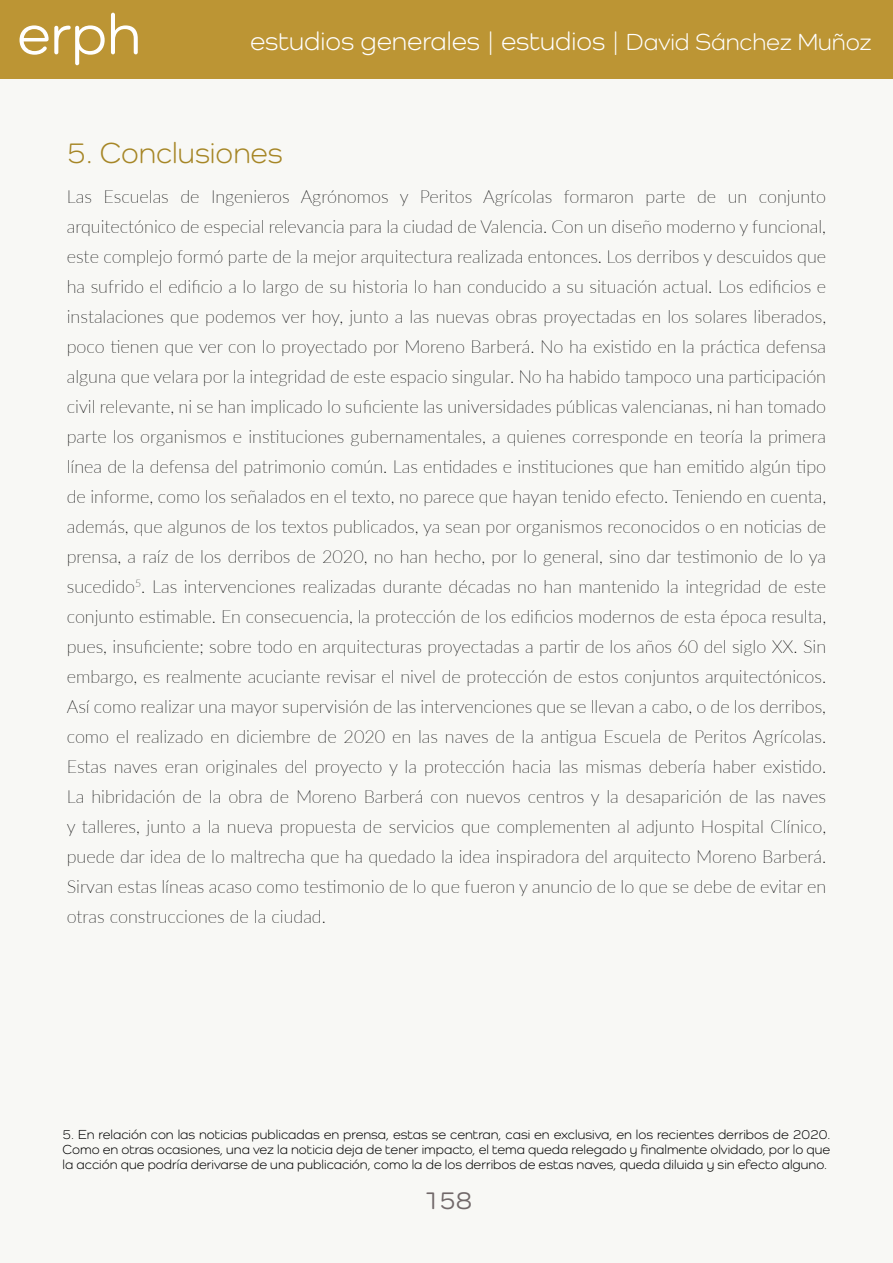
<style>
.page{position:relative;width:893px;height:1263px;background:#f8f8f5}
.page>*{position:absolute;margin:0;border:0;box-sizing:border-box;transform-origin:0 0}
.t1{font:500 58.5px "Como";color:#fff}
.t2{font:30px "Como";color:#a68626}
.t3{font:26.4px "Como";color:#fff}
.t4{font:500 25.5px "Como";color:#716869}
.t5{font:100 18px/30px "Lato";color:#000;text-align:justify}
.t6{font:13.5px/15px "Como";color:#000;text-align:justify}
.s1{font-size:24px}
</style>
<div class="page">
<div style="left:0;top:0;width:893px;height:79px;background:#bc9534"></div>
<h1 class="t1" style="left:17px;top:-1px;width:125px">erph</h1>
<h3 class="t3" style="left:250px;top:25px;width:623px">estudios generales | estudios | <span class="s1">David Sánchez Muñoz</span></h3>
<h2 class="t2" style="left:67px;top:135px;width:218px">5. Conclusiones</h2>
<p class="t5" style="left:67px;top:181px;width:761px">Las Escuelas de Ingenieros Agrónomos y Peritos Agrícolas formaron parte de un conjunto arquitectónico de especial relevancia para la ciudad de Valencia. Con un diseño moderno y funcional, este complejo formó parte de la mejor arquitectura realizada entonces. Los derribos y descuidos que ha sufrido el edificio a lo largo de su historia lo han conducido a su situación actual. Los edificios e instalaciones que podemos ver hoy, junto a las nuevas obras proyectadas en los solares liberados, poco tienen que ver con lo proyectado por Moreno Barberá. No ha existido en la práctica defensa alguna que velara por la integridad de este espacio singular. No ha habido tampoco una participación civil relevante, ni se han implicado lo suficiente las universidades públicas valencianas, ni han tomado parte los organismos e instituciones gubernamentales, a quienes corresponde en teoría la primera línea de la defensa del patrimonio común. Las entidades e instituciones que han emitido algún tipo de informe, como los señalados en el texto, no parece que hayan tenido efecto. Teniendo en cuenta, además, que algunos de los textos publicados, ya sean por organismos reconocidos o en noticias de prensa, a raíz de los derribos de 2020, no han hecho, por lo general, sino dar testimonio de lo ya sucedido<sup>5</sup>. Las intervenciones realizadas durante décadas no han mantenido la integridad de este conjunto estimable. En consecuencia, la protección de los edificios modernos de esta época resulta, pues, insuficiente; sobre todo en arquitecturas proyectadas a partir de los años 60 del siglo XX. Sin embargo, es realmente acuciante revisar el nivel de protección de estos conjuntos arquitectónicos.<br>Así como realizar una mayor supervisión de las intervenciones que se llevan a cabo, o de los derribos, como el realizado en diciembre de 2020 en las naves de la antigua Escuela de Peritos Agrícolas.<br>Estas naves eran originales del proyecto y la protección hacia las mismas debería haber existido.<br>La hibridación de la obra de Moreno Barberá con nuevos centros y la desaparición de las naves y talleres, junto a la nueva propuesta de servicios que complementen al adjunto Hospital Clínico, puede dar idea de lo maltrecha que ha quedado la idea inspiradora del arquitecto Moreno Barberá.<br>Sirvan estas líneas acaso como testimonio de lo que fueron y anuncio de lo que se debe de evitar en otras construcciones de la ciudad.</p>
<p class="t6" style="left:63px;top:1127px;width:769px">5. En relación con las noticias publicadas en prensa, estas se centran, casi en exclusiva, en los recientes derribos de 2020.<br>Como en otras ocasiones, una vez la noticia deja de tener impacto, el tema queda relegado y finalmente olvidado, por lo que la acción que podría derivarse de una publicación, como la de los derribos de estas naves, queda diluida y sin efecto alguno.</p>
<h3 class="t4" style="left:423px;top:1185px;width:51px">158</h3>
</div>
